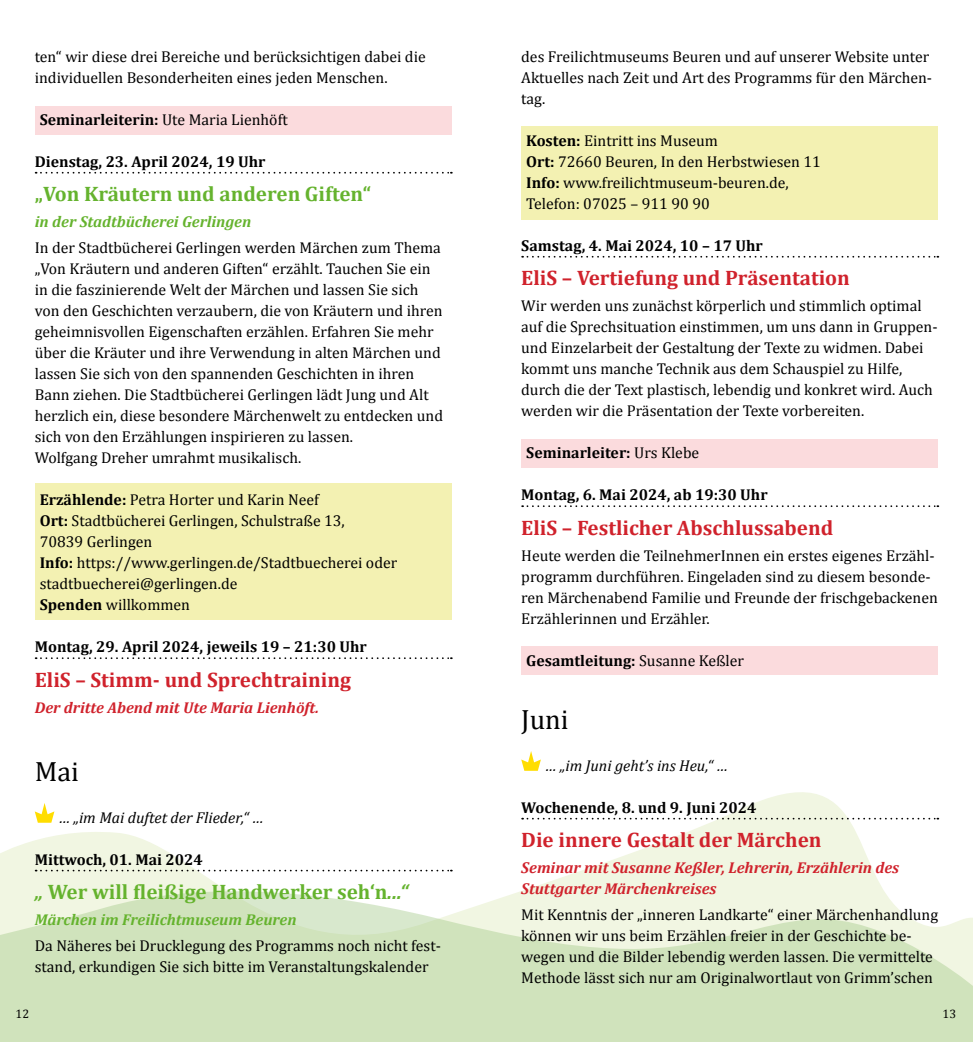
<style>
.page{position:relative;width:973px;height:1042px;background:#fff}
.page>*{position:absolute;margin:0;border:0;box-sizing:border-box;transform-origin:0 0}
.t1{font:28px "Cambria";color:#000}
.t2{font:700 21px "Cambria";color:#d0222c}
.t3{font:700 21px "Cambria";color:#65b32e}
.t4{font:15.75px/21px "Cambria";color:#000}
.t5{font:700 15.75px "Cambria";color:#000}
.t6{font:italic 700 15.75px/21px "Cambria";color:#d0222c}
.t7{font:italic 700 15.75px "Cambria";color:#65b32e}
.t8{font:italic 15.75px "Cambria";color:#000}
.t9{font:12.25px "Cambria";color:#000}
.s1{font-weight:400}
.s2{font-weight:700}
.s3{font-style:italic}
</style>
<div class="page">
<svg style="left:0;top:792px;width:940px;height:71px"></svg>
<svg style="left:0;top:863px;width:972px;height:179px;background:#dceacc"></svg>
<div style="left:35px;top:107px;width:416px;height:28px;background:#fbdbdd"></div>
<div style="left:35px;top:483px;width:416px;height:137px;background:#f3f1b2"></div>
<svg style="left:36px;top:172px;width:416px;height:2px"></svg>
<svg style="left:36px;top:657px;width:416px;height:2px"></svg>
<svg style="left:36px;top:870px;width:416px;height:1px"></svg>
<svg style="left:35px;top:803px;width:19px;height:20px"></svg>
<div style="left:521px;top:126px;width:417px;height:94px;background:#f3f1b2"></div>
<div style="left:521px;top:439px;width:417px;height:29px;background:#fbdbdd"></div>
<div style="left:521px;top:646px;width:417px;height:29px;background:#fbdbdd"></div>
<svg style="left:522px;top:256px;width:416px;height:2px"></svg>
<svg style="left:522px;top:505px;width:416px;height:2px"></svg>
<svg style="left:522px;top:818px;width:416px;height:1px"></svg>
<svg style="left:521px;top:751px;width:20px;height:20px"></svg>
<p class="t4" style="left:35px;top:46px;width:392px">ten“ wir diese drei Bereiche und berücksichtigen dabei die individuellen Besonderheiten eines jeden Menschen.</p>
<p class="t5" style="left:40px;top:108px;width:249px">Seminarleiterin: <span class="s1">Ute Maria Lienhöft</span></p>
<p class="t5" style="left:35px;top:150px;width:232px">Dienstag, 23. April 2024, 19 Uhr</p>
<h2 class="t3" style="left:35px;top:179px;width:338px">„Von Kräutern und anderen Giften“</h2>
<p class="t7" style="left:35px;top:211px;width:218px">in der Stadtbücherei Gerlingen</p>
<p class="t4" style="left:35px;top:237px;width:410px">In der Stadtbücherei Gerlingen werden Märchen zum Thema „Von Kräutern und anderen Giften“ erzählt. Tauchen Sie ein in die faszinierende Welt der Märchen und lassen Sie sich von den Geschichten verzaubern, die von Kräutern und ihren geheimnisvollen Eigenschaften erzählen. Erfahren Sie mehr über die Kräuter und ihre Verwendung in alten Märchen und lassen Sie sich von den spannenden Geschichten in ihren Bann ziehen. Die Stadtbücherei Gerlingen lädt Jung und Alt herzlich ein, diese besondere Märchenwelt zu entdecken und sich von den Erzählungen inspirieren zu lassen.<br>Wolfgang Dreher umrahmt musikalisch.</p>
<p class="t4" style="left:40px;top:489px;width:359px"><span class="s2">Erzählende:</span> Petra Horter und Karin Neef<br><span class="s2">Ort:</span> Stadtbücherei Gerlingen, Schulstraße 13,<br>70839 Gerlingen<br><span class="s2">Info:</span> https://www.gerlingen.de/Stadtbuecherei oder stadtbuecherei@gerlingen.de<br><span class="s2">Spenden</span> willkommen</p>
<p class="t5" style="left:35px;top:636px;width:333px">Montag, 29. April 2024, jeweils 19 – 21:30 Uhr</p>
<h2 class="t2" style="left:35px;top:665px;width:318px">EliS – Stimm- und Sprechtraining</h2>
<p class="t6" style="left:35px;top:696px;width:286px">Der dritte Abend mit Ute Maria Lienhöft.</p>
<h1 class="t1" style="left:35px;top:755px;width:46px">Mai</h1>
<p class="t8" style="left:59px;top:806px;width:206px">… „im Mai duftet der Flieder,“ …</p>
<p class="t5" style="left:35px;top:848px;width:170px">Mittwoch, 01. Mai 2024</p>
<h2 class="t3" style="left:35px;top:877px;width:375px"><span class="s3">„</span> Wer will fleißige Handwerker seh‘n<span class="s3">...“</span></h2>
<p class="t7" style="left:35px;top:908px;width:263px">Märchen im Freilichtmuseum Beuren</p>
<p class="t4" style="left:35px;top:935px;width:407px">Da Näheres bei Drucklegung des Programms noch nicht fest&shy;stand, erkundigen Sie sich bitte im Veranstaltungskalender</p>
<p class="t4" style="left:521px;top:46px;width:412px">des Freilichtmuseums Beuren und auf unserer Website unter<br>Aktuelles nach Zeit und Art des Programms für den Märchen&shy;tag.</p>
<p class="t4" style="left:526px;top:130px;width:296px"><span class="s2">Kosten:</span> Eintritt ins Museum<br><span class="s2">Ort:</span> 72660 Beuren, In den Herbstwiesen 11<br><span class="s2">Info:</span> www.freilichtmuseum-beuren.de, Telefon: 07025 – 911 90 90</p>
<p class="t5" style="left:521px;top:234px;width:243px">Samstag, 4. Mai 2024, 10 – 17 Uhr</p>
<h2 class="t2" style="left:521px;top:263px;width:330px">EliS – Vertiefung und Präsentation</h2>
<p class="t4" style="left:521px;top:295px;width:416px">Wir werden uns zunächst körperlich und stimmlich optimal auf die Sprechsituation einstimmen, um uns dann in Gruppen&shy;und Einzelarbeit der Gestaltung der Texte zu widmen. Dabei kommt uns manche Technik aus dem Schauspiel zu Hilfe, durch die der Text plastisch, lebendig und konkret wird. Auch werden wir die Präsentation der Texte vorbereiten.</p>
<p class="t5" style="left:526px;top:442px;width:174px">Seminarleiter: <span class="s1">Urs Klebe</span></p>
<p class="t5" style="left:521px;top:484px;width:248px">Montag, 6. Mai 2024, ab 19:30 Uhr</p>
<h2 class="t2" style="left:521px;top:513px;width:313px">EliS – Festlicher Abschlussabend</h2>
<p class="t4" style="left:521px;top:545px;width:418px">Heute werden die TeilnehmerInnen ein erstes eigenes Erzähl&shy;programm durchführen. Eingeladen sind zu diesem besonde&shy;ren Märchenabend Familie und Freunde der frischgebackenen Erzählerinnen und Erzähler.</p>
<p class="t5" style="left:526px;top:649px;width:219px">Gesamtleitung: <span class="s1">Susanne Keßler</span></p>
<h1 class="t1" style="left:521px;top:703px;width:49px">Juni</h1>
<p class="t8" style="left:545px;top:754px;width:184px">… „im Juni geht’s ins Heu,“ …</p>
<p class="t5" style="left:521px;top:796px;width:237px">Wochenende, 8. und 9. Juni 2024</p>
<h2 class="t2" style="left:521px;top:825px;width:302px">Die innere Gestalt der Märchen</h2>
<p class="t6" style="left:521px;top:857px;width:379px">Seminar mit Susanne Keßler, Lehrerin, Erzählerin des<br>Stuttgarter Märchenkreises</p>
<p class="t4" style="left:521px;top:904px;width:418px">Mit Kenntnis der „inneren Landkarte“ einer Märchenhandlung können wir uns beim Erzählen freier in der Geschichte be&shy;wegen und die Bilder lebendig werden lassen. Die vermittelte Methode lässt sich nur am Originalwortlaut von Grimm’schen</p>
<p class="t9" style="left:16px;top:1006px;width:15px">12</p>
<p class="t9" style="left:942px;top:1006px;width:15px">13</p>
</div>
